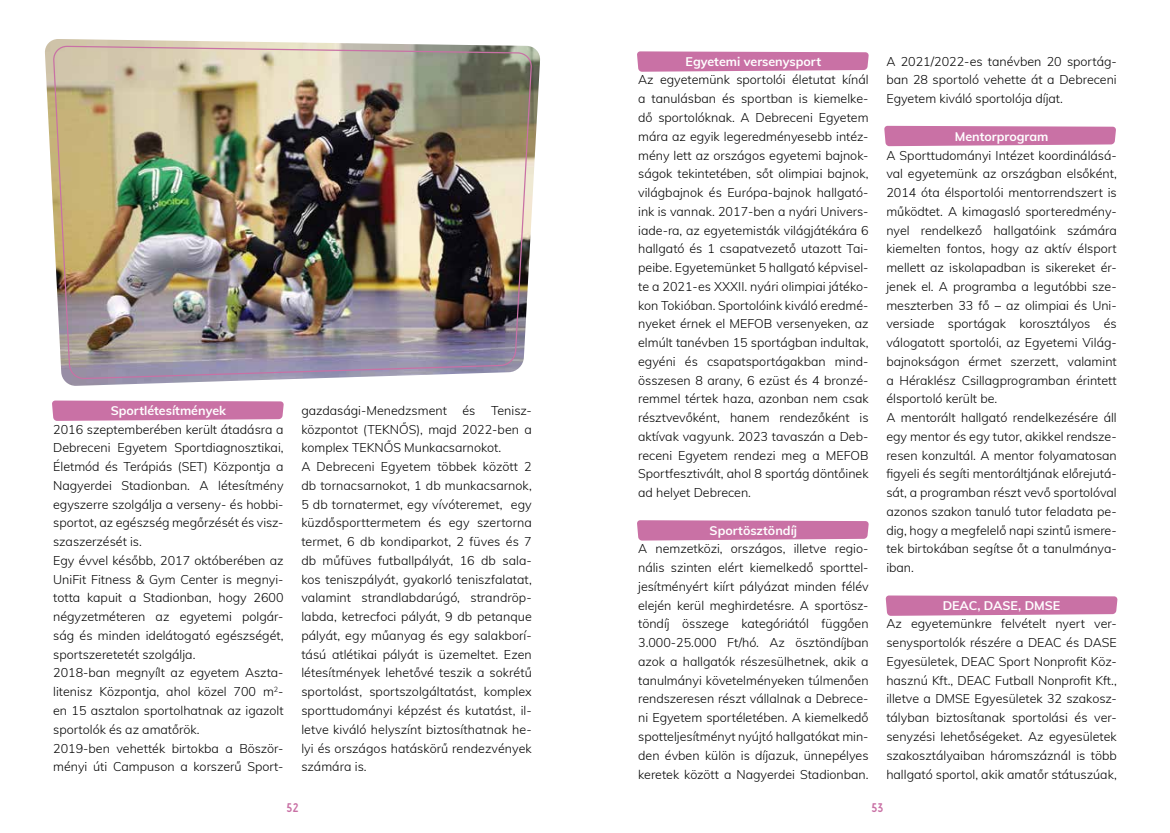
<style>
.page{position:relative;width:1170px;height:833px;background:#fff}
.page>*{position:absolute;margin:0;border:0;box-sizing:border-box;transform-origin:0 0}
.t1{font:300 12.5px/18.8px "Muli";color:#000;text-align:justify}
.t2{font:700 12.5px "Muli";color:#fff}
.t3{font:700 12.5px "Advent Pro";color:#c971a5}
</style>
<div class="page">
<svg style="left:637px;top:520px;width:231px;height:20px;background:#cc79aa"></svg>
<svg style="left:885px;top:595px;width:232px;height:21px;background:#ce7fae"></svg>
<svg style="left:637px;top:51px;width:231px;height:21px;background:#ce7ead"></svg>
<svg style="left:884px;top:126px;width:231px;height:20px;background:#cb78a9"></svg>
<svg style="left:52px;top:400px;width:232px;height:21px;background:#ce7fae"></svg>
<img style="left:45px;top:39px;width:495px;height:347px">
<img style="left:53px;top:45px;width:480px;height:334px">
<p class="t2" style="left:111px;top:401px;width:117px">Sportlétesítmények</p>
<p class="t1" style="left:53px;top:419px;width:232px;text-align:left">2016 szeptemberében került átadásra a Debreceni Egyetem Sportdiagnosztikai, Életmód és Terápiás (SET) Központja a Nagyerdei Stadionban. A létesítmény egyszerre szolgálja a verseny- és hobbi&shy;sportot, az egészség megőrzését és vis - szaszerzését is.<br>Egy évvel később, 2017 októberében az UniFit Fitness &amp; Gym Center is megnyi&shy;totta kapuit a Stadionban, hogy 2600 négyzetméteren az egyetemi polgár&shy;ság és minden idelátogató egészségét, sportszeretetét szolgálja.<br>2018-ban megnyílt az egyetem Aszta&shy;litenisz Központja, ahol közel 700 m<sup>2</sup>- en 15 asztalon sportolhatnak az igazolt sportolók és az amatőrök.<br>2019-ben vehették birtokba a Böször&shy;ményi úti Campuson a korszerű Sport-</p>
<p class="t1" style="left:301px;top:400px;width:232px;text-align:left">gazdasági-Menedzsment és Tenisz&shy;központot (TEKNŐS), majd 2022-ben a komplex TEKNŐS Munkacsarnokot.<br>A Debreceni Egyetem többek között 2 db tornacsarnokot, 1 db munkacsarnok, 5 db tornatermet, egy vívóteremet, egy küzdősporttermetem és egy szertorna termet, 6 db kondiparkot, 2 füves és 7 db műfüves futballpályát, 16 db sala&shy;kos teniszpályát, gyakorló teniszfalatat, valamint strandlabdarúgó, strandröp&shy;labda, ketrecfoci pályát, 9 db petanque pályát, egy műanyag és egy salakborí&shy;tású atlétikai pályát is üzemeltet. Ezen létesítmények lehetővé teszik a sokrétű sportolást, sportszolgáltatást, komplex sporttudományi képzést és kutatást, il&shy;letve kiváló helyszínt biztosíthatnak he&shy;lyi és országos hatáskörű rendezvények számára is.</p>
<p class="t2" style="left:685px;top:52px;width:137px">Egyetemi versenysport</p>
<p class="t1" style="left:638px;top:70px;width:232px">Az egyetemünk sportolói életutat kínál a tanulásban és sportban is kiemelke&shy;dő sportolóknak. A Debreceni Egyetem mára az egyik legeredményesebb intéz&shy;mény lett az országos egyetemi bajnok&shy;ságok tekintetében, sőt olimpiai bajnok, világbajnok és Európa-bajnok hallgató&shy;ink is vannak. 2017-ben a nyári Univers&shy;iade-ra, az egyetemisták világjátékára 6 hallgató és 1 csapatvezető utazott Tai&shy;peibe. Egyetemünket 5 hallgató képvisel&shy;te a 2021-es XXXII. nyári olimpiai játéko&shy;kon Tokióban. Sportolóink kiváló eredmé&shy;nyeket érnek el MEFOB versenyeken, az elmúlt tanévben 15 sportágban indultak, egyéni és csapatsportágakban mind&shy;összesen 8 arany, 6 ezüst és 4 bronzé&shy;remmel tértek haza, azonban nem csak résztvevőként, hanem rendezőként is aktívak vagyunk. 2023 tavaszán a Deb&shy;receni Egyetem rendezi meg a MEFOB Sportfesztivált, ahol 8 sportág döntőinek ad helyet Debrecen.</p>
<p class="t2" style="left:709px;top:521px;width:89px">Sportösztöndíj</p>
<p class="t1" style="left:638px;top:539px;width:232px">A nemzetközi, országos, illetve regio&shy;nális szinten elért kiemelkedő sporttel&shy;jesítményért kiírt pályázat minden félév elején kerül meghirdetésre. A sportösz&shy;töndíj összege kategóriától függően 3.000-25.000 Ft/hó. Az ösztöndíjban azok a hallgatók részesülhetnek, akik a tanulmányi követelményeken túlmenően rendszeresen részt vállalnak a Debrece&shy;ni Egyetem sportéletében. A kiemelkedő spotteljesítményt nyújtó hallgatókat min&shy;den évben külön is díjazuk, ünnepélyes keretek között a Nagyerdei Stadionban.</p>
<p class="t1" style="left:886px;top:51px;width:232px">A 2021/2022-es tanévben 20 sportág&shy;ban 28 sportoló vehette át a Debreceni Egyetem kiváló sportolója díjat.</p>
<p class="t2" style="left:954px;top:127px;width:95px">Mentorprogram</p>
<p class="t1" style="left:886px;top:145px;width:232px;text-align:left">A Sporttudományi Intézet koordinálásá&shy;val egyetemünk az országban elsőként, 2014 óta élsportolói mentorrendszert is működtet. A kimagasló sporteredmén - nyel rendelkező hallgatóink számára kiemelten fontos, hogy az aktív élsport mellett az iskolapadban is sikereket ér&shy;jenek el. A programba a legutóbbi sze&shy;meszterben 33 fő – az olimpiai és Uni&shy;versiade sportágak korosztályos és válogatott sportolói, az Egyetemi Világ&shy;bajnokságon érmet szerzett, valamint a Héraklész Csillagprogramban érintett élsportoló került be.<br>A mentorált hallgató rendelkezésére áll egy mentor és egy tutor, akikkel rendsze&shy;resen konzultál. A mentor folyamatosan figyeli és segíti mentoráltjának előrejutá&shy;sát, a programban részt vevő sportolóval azonos szakon tanuló tutor feladata pe&shy;dig, hogy a megfelelő napi szintű ismere&shy;tek birtokában segítse őt a tanulmánya&shy;iban.</p>
<p class="t2" style="left:942px;top:596px;width:119px">DEAC, DASE, DMSE</p>
<p class="t1" style="left:886px;top:614px;width:232px">Az egyetemünkre felvételt nyert ver&shy;senysportolók részére a DEAC és DASE Egyesületek, DEAC Sport Nonprofit Köz&shy;hasznú Kft., DEAC Futball Nonprofit Kft., illetve a DMSE Egyesületek 32 szakosz&shy;tályban biztosítanak sportolási és ver&shy;senyzési lehetőségeket. Az egyesületek szakosztályaiban háromszáznál is több hallgató sportol, akik amatőr státuszúak,</p>
<p class="t3" style="left:287px;top:800px;width:13px">52</p>
<p class="t3" style="left:871px;top:800px;width:13px">53</p>
</div>
